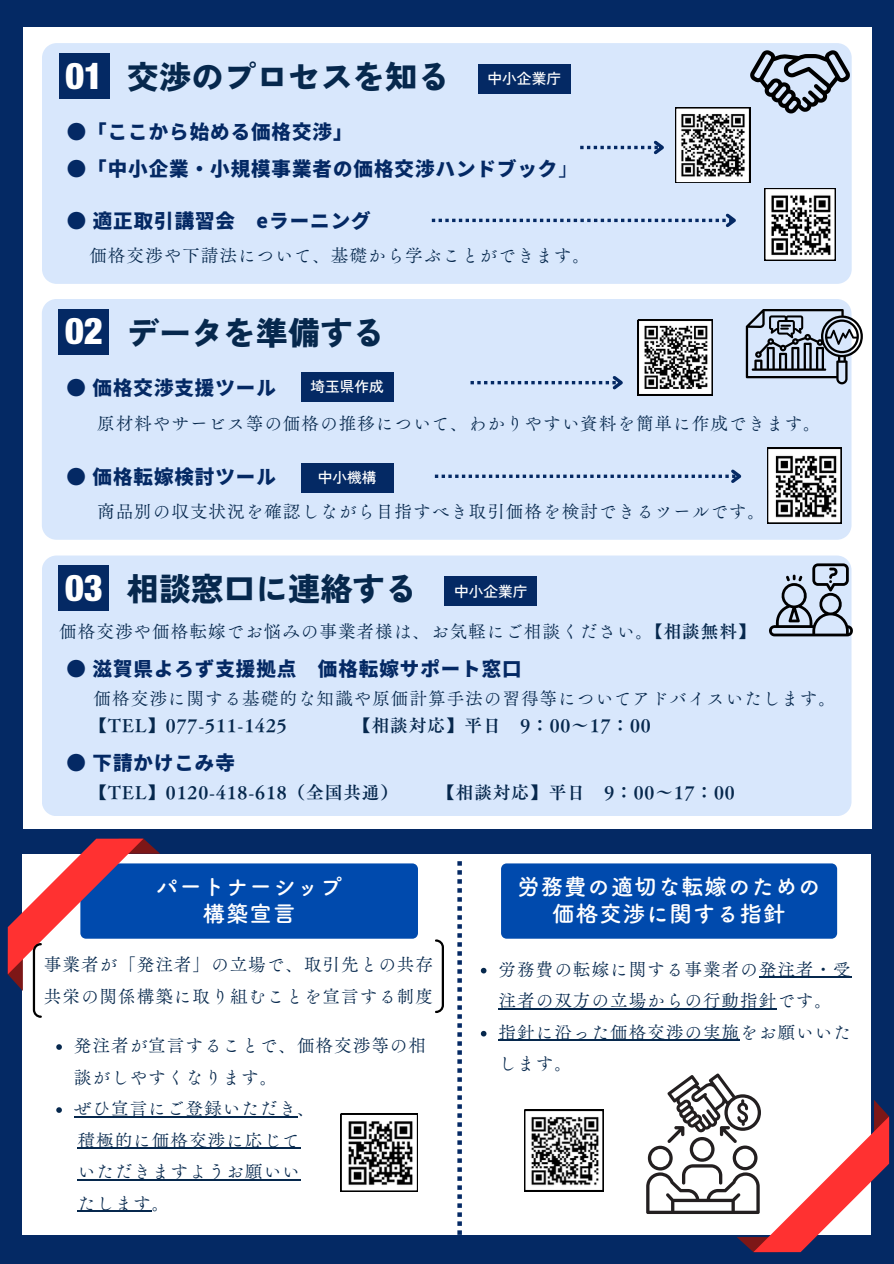
<style>
.page{position:relative;width:894px;height:1264px;background:#fff}
.page>*{position:absolute;margin:0;border:0;box-sizing:border-box;transform-origin:0 0}
.t1{font:36.3px "XB Titre";color:#fff}
.t2{font:900 32.25px "Zen Kaku Gothic New";color:#06284d}
.t3{font:22.5px/27px "Canva Tsuku A Rd Gothic Std B";letter-spacing:.04em;color:#fff;text-align:center}
.t4{font:900 19.5px "Noto Sans JP";letter-spacing:.05em;color:#042964}
.t5{font:17.7px/31.5px "Canva Tsuku A Old Min Pr 6 N R";letter-spacing:.05em;color:#06284d}
.t6{font:17.7px "Canva Tsuku A Old Min Pr 6 N B";letter-spacing:.05em;color:#06284d}
.t7{font:500 14.7px "Zen Kaku Gothic New";color:#fff}
.s1{font-weight:400}
.s2{font-family:"Canva Tsuku A Old Min Pr 6 N B"}
</style>
<div class="page">
<div style="left:0;top:0;width:893px;height:1263px;background:#042964"></div>
<div style="left:23px;top:27px;width:847px;height:801px;background:#fff"></div>
<div style="left:42px;top:43px;width:809px;height:241px;background:#d8e7fc"></div>
<div style="left:59px;top:53px;width:50px;height:46px;background:#042964"></div>
<div style="left:23px;top:854px;width:847px;height:381px;background:#fff"></div>
<div style="left:42px;top:299px;width:809px;height:241px;background:#d8e7fc"></div>
<div style="left:59px;top:309px;width:50px;height:45px;background:#042964"></div>
<div style="left:301px;top:372px;width:92px;height:30px;background:#042964"></div>
<svg style="left:435px;top:466px;width:310px;height:20px"></svg>
<svg style="left:637px;top:320px;width:75px;height:75px"></svg>
<svg style="left:470px;top:373px;width:156px;height:19px"></svg>
<svg style="left:745px;top:309px;width:117px;height:75px"></svg>
<div style="left:301px;top:463px;width:92px;height:30px;background:#042964"></div>
<svg style="left:766px;top:448px;width:75px;height:75px"></svg>
<div style="left:42px;top:555px;width:809px;height:261px;background:#d8e7fc"></div>
<div style="left:59px;top:565px;width:50px;height:46px;background:#042964"></div>
<svg style="left:766px;top:563px;width:87px;height:73px"></svg>
<div style="left:444px;top:576px;width:92px;height:29px;background:#042964"></div>
<svg style="left:457px;top:861px;width:5px;height:373px"></svg>
<div style="left:501px;top:863px;width:335px;height:75px;background:#004aad"></div>
<svg style="left:524px;top:1109px;width:79px;height:81px"></svg>
<svg style="left:646px;top:1073px;width:242px;height:179px"></svg>
<svg style="left:340px;top:1113px;width:78px;height:78px"></svg>
<svg style="left:431px;top:50px;width:418px;height:211px"></svg>
<svg style="left:8px;top:838px;width:410px;height:179px"></svg>
<svg style="left:480px;top:967px;width:6px;height:6px"></svg>
<hr style="left:758px;top:976px;width:93px;height:1px;background:#06284d">
<hr style="left:498px;top:1008px;width:279px;height:1px;background:#06284d">
<svg style="left:480px;top:1030px;width:6px;height:6px"></svg>
<hr style="left:498px;top:1039px;width:242px;height:1px;background:#06284d">
<svg style="left:56px;top:1044px;width:6px;height:5px"></svg>
<svg style="left:56px;top:1107px;width:6px;height:5px"></svg>
<hr style="left:74px;top:1116px;width:223px;height:1px;background:#06284d">
<hr style="left:77px;top:1147px;width:223px;height:1px;background:#06284d">
<hr style="left:77px;top:1179px;width:223px;height:1px;background:#06284d">
<hr style="left:77px;top:1210px;width:75px;height:1px;background:#06284d">
<svg style="left:435px;top:939px;width:9px;height:74px"></svg>
<h1 class="t2" style="left:127px;top:52px;width:324px">交渉のプロセスを知る</h1>
<p class="t4" style="left:67px;top:117px;width:287px">●「ここから始める価格交渉」</p>
<p class="t1" style="left:64px;top:50px;width:42px">01</p>
<p class="t7" style="left:487px;top:66px;width:75px">中小企業庁</p>
<p class="t4" style="left:67px;top:153px;width:512px">●「中小企業・小規模事業者の価格交渉ハンドブック<span class="s1">」</span></p>
<p class="t4" style="left:67px;top:206px;width:305px">● 適正取引講習会 eラーニング</p>
<h1 class="t5" style="left:89px;top:240px;width:502px">価格交渉や下請法について、基礎から学ぶことができます。</h1>
<h4 class="t1" style="left:64px;top:306px;width:42px">02</h4>
<p class="t2" style="left:127px;top:307px;width:259px">データを準備する</p>
<p class="t7" style="left:310px;top:375px;width:75px">埼玉県作成</p>
<p class="t5" style="left:97px;top:408px;width:725px">原材料やサービス等の価格の推移について、わかりやすい資料を簡単に作成できます。</p>
<h4 class="t7" style="left:318px;top:465px;width:60px">中小機構</h4>
<p class="t5" style="left:97px;top:495px;width:669px">商品別の収支状況を確認しながら目指すべき取引価格を検討できるツールです。</p>
<h4 class="t4" style="left:67px;top:372px;width:211px">● 価格交渉支援ツール</h4>
<p class="t4" style="left:67px;top:461px;width:211px">● 価格転嫁検討ツール</p>
<h5 class="t2" style="left:127px;top:564px;width:292px">相談窓口に連絡する</h5>
<p class="t1" style="left:64px;top:563px;width:42px">03</p>
<p class="t5" style="left:59px;top:615px;width:697px">価格交渉や価格転嫁でお悩みの事業者様は、お気軽にご相談ください。【<span class="s2">相談無料】</span></p>
<h5 class="t7" style="left:454px;top:579px;width:75px">中小企業庁</h5>
<h5 class="t4" style="left:67px;top:653px;width:453px">● 滋賀県よろず支援拠点 価格転嫁サポート窓口</h5>
<p class="t5" style="left:94px;top:682px;width:743px">価格交渉に関する基礎的な知識や原価計算手法の習得等についてアドバイスいたします。</p>
<p class="t6" style="left:89px;top:716px;width:199px">【TEL】077-511-1425</p>
<p class="t6" style="left:353px;top:716px;width:142px">【相談対応】平日</p>
<p class="t6" style="left:520px;top:716px;width:132px">9：00～17：00</p>
<p class="t4" style="left:67px;top:747px;width:170px">● 下請かけこみ寺</p>
<h5 class="t6" style="left:89px;top:783px;width:310px">【TEL】0120-418-618（全国共通）</h5>
<h5 class="t6" style="left:437px;top:783px;width:142px">【相談対応】平日</h5>
<h5 class="t6" style="left:604px;top:783px;width:132px">9：00～17：00</h5>
<h4 class="t3" style="left:156px;top:872px;width:188px">パートナーシップ構築宣言</h4>
<p class="t3" style="left:517px;top:872px;width:305px">労務費の適切な転嫁のための価格交渉に関する指針</p>
<p class="t5" style="left:44px;top:948px;width:391px">事業者が「発注者」の立場で、取引先との共存共栄の関係構築に取り組むことを宣言する制度</p>
<h5 class="t5" style="left:74px;top:1029px;width:353px">発注者が宣言することで、価格交渉等の相談がしやすくなります。</h5>
<h4 class="t5" style="left:74px;top:1092px;width:242px">ぜひ宣言にご登録いただき、</h4>
<h4 class="t5" style="left:77px;top:1124px;width:223px;text-align:justify">積極的に価格交渉に応じていただきますようお願いいたします。</h4>
<h1 class="t5" style="left:498px;top:953px;width:353px">労務費の転嫁に関する事業者の発注者・受注者の双方の立場からの行動指針です。</h1>
<p class="t5" style="left:498px;top:1016px;width:353px">指針に沿った価格交渉の実施をお願いいたします。</p>
</div>
